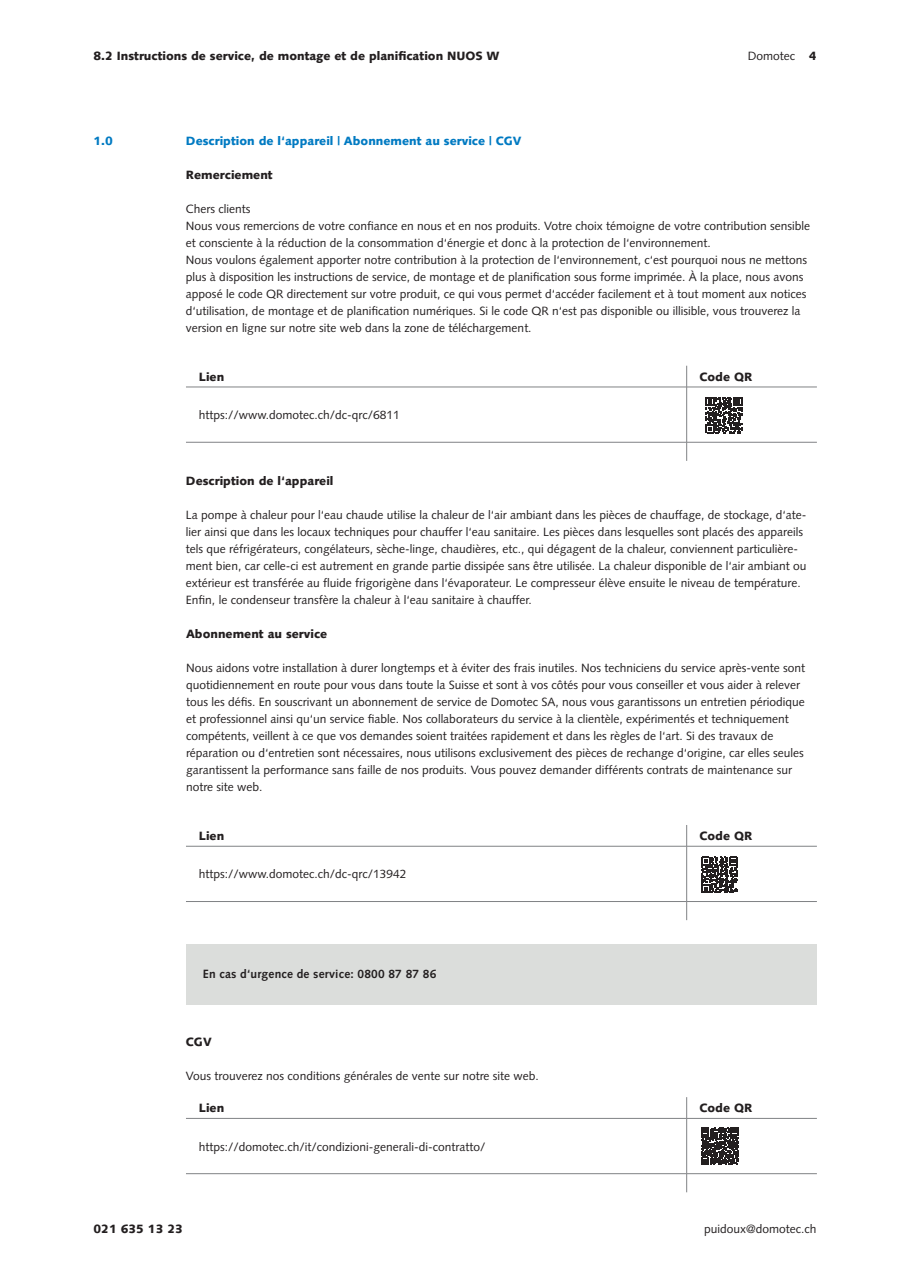
<style>
.page{position:relative;width:910px;height:1280px;background:#fff}
.page>*{position:absolute;margin:0;border:0;box-sizing:border-box;transform-origin:0 0}
.t1{font:12px/17px "Syntax LT Std";color:#231f20}
.t2{font:900 12px "Syntax LT Std";color:#231f20}
.t3{font:900 12px "Syntax LT Std";color:#007ac2}
.t4{font:700 12px "Syntax LT Std";letter-spacing:.015em;color:#231f20}
.s1{font-weight:900}
</style>
<div class="page">
<div style="left:186px;top:944px;width:630px;height:60px;background:#dbdddb"></div>
<svg style="left:686px;top:1174px;width:1px;height:18px"></svg>
<hr style="left:186px;top:1118px;width:501px;height:1px;background:#808285">
<hr style="left:687px;top:1118px;width:130px;height:1px;background:#808285">
<hr style="left:186px;top:1173px;width:501px;height:1px;background:#808285">
<hr style="left:686px;top:1118px;width:1px;height:55px;background:#808285">
<svg style="left:686px;top:1097px;width:1px;height:21px"></svg>
<hr style="left:687px;top:1173px;width:130px;height:1px;background:#808285">
<svg style="left:701px;top:1127px;width:37px;height:38px"></svg>
<svg style="left:686px;top:443px;width:1px;height:18px"></svg>
<hr style="left:186px;top:387px;width:501px;height:1px;background:#808285">
<hr style="left:687px;top:387px;width:130px;height:1px;background:#808285">
<hr style="left:186px;top:442px;width:501px;height:1px;background:#808285">
<hr style="left:686px;top:387px;width:1px;height:55px;background:#808285">
<svg style="left:686px;top:366px;width:1px;height:21px"></svg>
<hr style="left:687px;top:442px;width:130px;height:1px;background:#808285">
<svg style="left:706px;top:397px;width:36px;height:36px"></svg>
<svg style="left:686px;top:902px;width:1px;height:18px"></svg>
<hr style="left:186px;top:846px;width:501px;height:1px;background:#808285">
<hr style="left:687px;top:846px;width:130px;height:1px;background:#808285">
<hr style="left:186px;top:901px;width:501px;height:1px;background:#808285">
<hr style="left:686px;top:846px;width:1px;height:55px;background:#808285">
<svg style="left:686px;top:825px;width:1px;height:21px"></svg>
<hr style="left:687px;top:901px;width:130px;height:1px;background:#808285">
<svg style="left:701px;top:857px;width:37px;height:36px"></svg>
<p class="t2" style="left:94px;top:48px;width:408px">8.2 Instructions de service, de montage et de planification NUOS W</p>
<p class="t1" style="left:748px;top:47px;width:70px">Domotec <span class="s1">4</span></p>
<p class="t3" style="left:93px;top:133px;width:21px">1.0</p>
<p class="t3" style="left:186px;top:133px;width:337px">Description de l‘appareil | Abonnement au service | CGV</p>
<p class="t2" style="left:186px;top:167px;width:88px">Remerciement</p>
<p class="t1" style="left:186px;top:200px;width:626px">Chers clients<br>Nous vous remercions de votre confiance en nous et en nos produits. Votre choix témoigne de votre contribution sensible et consciente à la réduction de la consommation d‘énergie et donc à la protection de l‘environnement.<br>Nous voulons également apporter notre contribution à la protection de l‘environnement, c‘est pourquoi nous ne mettons plus à disposition les instructions de service, de montage et de planification sous forme imprimée. À la place, nous avons apposé le code QR directement sur votre produit, ce qui vous permet d‘accéder facilement et à tout moment aux notices d‘utilisation, de montage et de planification numériques. Si le code QR n‘est pas disponible ou illisible, vous trouverez la version en ligne sur notre site web dans la zone de téléchargement.</p>
<p class="t2" style="left:199px;top:370px;width:27px">Lien</p>
<p class="t2" style="left:699px;top:370px;width:54px">Code QR</p>
<p class="t1" style="left:199px;top:406px;width:203px">https://www.domotec.ch/dc-qrc/6811</p>
<p class="t2" style="left:186px;top:473px;width:149px">Description de l‘appareil</p>
<p class="t1" style="left:186px;top:506px;width:622px">La pompe à chaleur pour l‘eau chaude utilise la chaleur de l‘air ambiant dans les pièces de chauffage, de stockage, d‘ate&shy;lier ainsi que dans les locaux techniques pour chauffer l‘eau sanitaire. Les pièces dans lesquelles sont placés des appareils tels que réfrigérateurs, congélateurs, sèche-linge, chaudières, etc., qui dégagent de la chaleur, conviennent particulière&shy;ment bien, car celle-ci est autrement en grande partie dissipée sans être utilisée. La chaleur disponible de l‘air ambiant ou extérieur est transférée au fluide frigorigène dans l‘évaporateur. Le compresseur élève ensuite le niveau de température.<br>Enfin, le condenseur transfère la chaleur à l‘eau sanitaire à chauffer.</p>
<p class="t2" style="left:186px;top:626px;width:143px">Abonnement au service</p>
<p class="t1" style="left:186px;top:659px;width:621px">Nous aidons votre installation à durer longtemps et à éviter des frais inutiles. Nos techniciens du service après-vente sont quotidiennement en route pour vous dans toute la Suisse et sont à vos côtés pour vous conseiller et vous aider à relever tous les défis. En souscrivant un abonnement de service de Domotec SA, nous vous garantissons un entretien périodique et professionnel ainsi qu‘un service fiable. Nos collaborateurs du service à la clientèle, expérimentés et techniquement compétents, veillent à ce que vos demandes soient traitées rapidement et dans les règles de l‘art. Si des travaux de réparation ou d‘entretien sont nécessaires, nous utilisons exclusivement des pièces de rechange d‘origine, car elles seules garantissent la performance sans faille de nos produits. Vous pouvez demander différents contrats de maintenance sur notre site web.</p>
<p class="t2" style="left:199px;top:829px;width:27px">Lien</p>
<p class="t2" style="left:699px;top:829px;width:54px">Code QR</p>
<p class="t1" style="left:199px;top:866px;width:209px">https://www.domotec.ch/dc-qrc/13942</p>
<p class="t4" style="left:203px;top:967px;width:235px">En cas d‘urgence de service: 0800 87 87 86</p>
<p class="t2" style="left:186px;top:1035px;width:27px">CGV</p>
<p class="t1" style="left:186px;top:1067px;width:354px">Vous trouverez nos conditions générales de vente sur notre site web.</p>
<p class="t2" style="left:199px;top:1101px;width:27px">Lien</p>
<p class="t2" style="left:699px;top:1101px;width:54px">Code QR</p>
<p class="t1" style="left:199px;top:1138px;width:288px">https://domotec.ch/it/condizioni-generali-di-contratto/</p>
<p class="t2" style="left:94px;top:1222px;width:91px">021 635 13 23</p>
<p class="t1" style="left:704px;top:1220px;width:114px">puidoux@domotec.ch</p>
</div>
